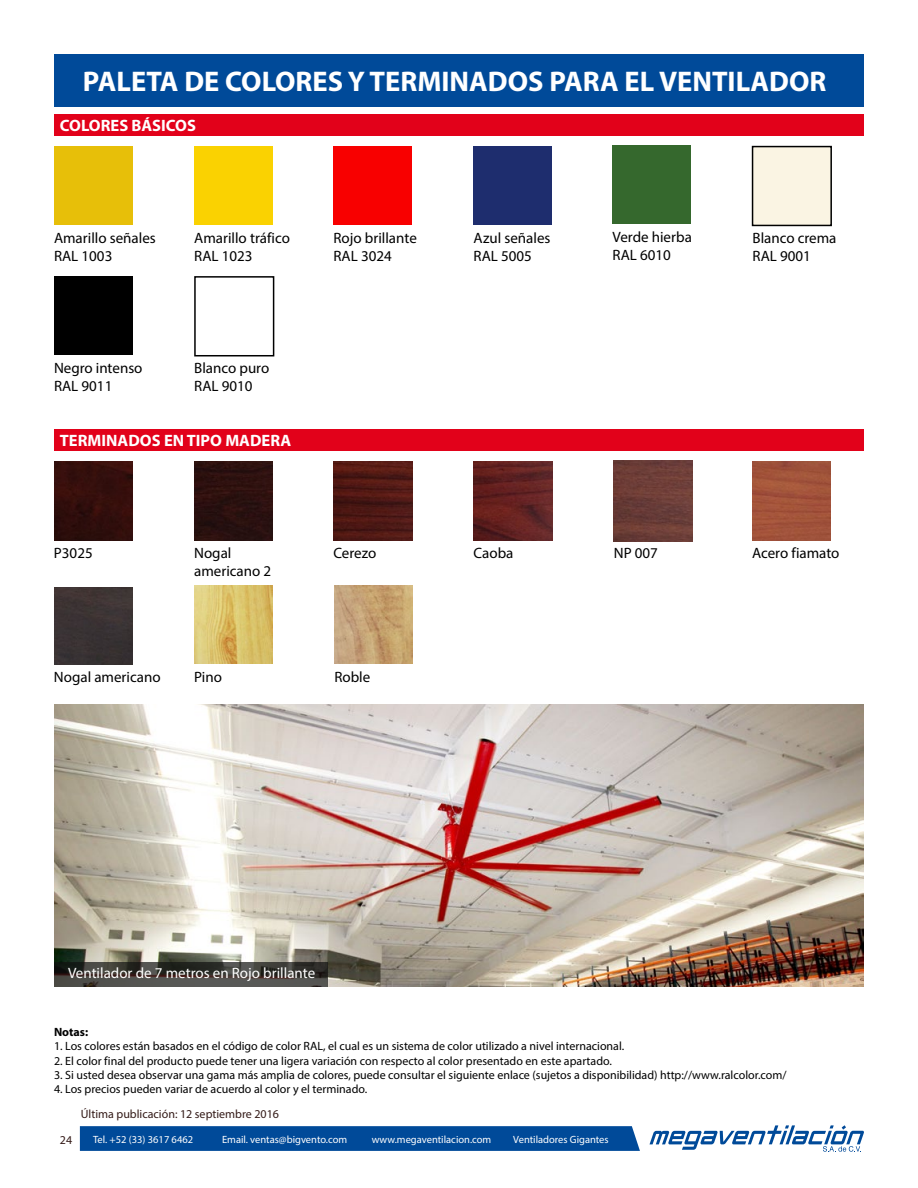
<style>
.page{position:relative;width:918px;height:1188px;background:#fff}
.page>*{position:absolute;margin:0;border:0;box-sizing:border-box;transform-origin:0 0}
.t1{font:700 28.5px "Myriad Pro";color:#fff}
.t2{font:700 16.5px "Myriad Pro";color:#fff}
.t3{font:15px/18px "Myriad Pro";color:#000}
.t4{font:15px "Myriad Pro";color:#fff}
.t5{font:12px "Myriad Pro";color:#000}
.t6{font:12px "Myriad Pro";color:#341b18}
.t7{font:700 12px "Myriad Pro";color:#000}
.t8{font:10.5px "Myriad Pro";color:#fff}
</style>
<div class="page">
<svg style="left:650px;top:1125px;width:214px;height:27px"></svg>
<svg style="left:80px;top:1126px;width:560px;height:25px;background:#044d9a"></svg>
<img style="left:54px;top:705px;width:810px;height:282px">
<div style="left:54px;top:54px;width:810px;height:52px;background:#004a99"></div>
<div style="left:54px;top:146px;width:79px;height:79px;background:#e7bf09"></div>
<div style="left:194px;top:146px;width:79px;height:79px;background:#fad201"></div>
<div style="left:333px;top:146px;width:79px;height:79px;background:#f80000"></div>
<div style="left:474px;top:146px;width:78px;height:79px;background:#1e2d6e"></div>
<div style="left:613px;top:146px;width:78px;height:78px;background:#35682d"></div>
<div style="left:54px;top:276px;width:79px;height:79px;background:#000"></div>
<div style="left:752px;top:146px;width:80px;height:80px;background:#faf4e3;border:2px solid #000"></div>
<div style="left:194px;top:276px;width:80px;height:80px;background:#fff;border:2px solid #000"></div>
<div style="left:54px;top:429px;width:810px;height:22px;background:#e2011a"></div>
<div style="left:54px;top:114px;width:810px;height:22px;background:#e2011a"></div>
<img style="left:54px;top:461px;width:79px;height:79px">
<div style="left:54px;top:587px;width:79px;height:77px;background:#3a3333"></div>
<img style="left:752px;top:461px;width:79px;height:79px">
<img style="left:614px;top:460px;width:79px;height:81px">
<img style="left:474px;top:461px;width:78px;height:79px">
<img style="left:333px;top:461px;width:79px;height:79px">
<img style="left:194px;top:461px;width:79px;height:79px">
<svg style="left:54px;top:962px;width:273px;height:25px;background:#413e3a"></svg>
<img style="left:194px;top:585px;width:79px;height:79px">
<img style="left:334px;top:585px;width:79px;height:79px">
<h1 class="t1" style="left:83px;top:62px;width:745px">PALETA DE COLORES Y TERMINADOS PARA EL VENTILADOR</h1>
<h2 class="t2" style="left:60px;top:115px;width:138px">COLORES BÁSICOS</h2>
<p class="t3" style="left:54px;top:229px;width:103px">Amarillo señales<br>RAL 1003</p>
<p class="t3" style="left:194px;top:229px;width:97px">Amarillo tráf ico<br>RAL 1023</p>
<p class="t3" style="left:333px;top:229px;width:85px">Rojo brillante<br>RAL 3024</p>
<p class="t3" style="left:474px;top:229px;width:78px">Azul señales<br>RAL 5005</p>
<p class="t3" style="left:613px;top:228px;width:81px">Verde hierba<br>RAL 6010</p>
<p class="t3" style="left:54px;top:358px;width:90px">Negro intenso<br>RAL 9011</p>
<p class="t3" style="left:194px;top:359px;width:77px">Blanco puro<br>RAL 9010</p>
<h2 class="t2" style="left:60px;top:430px;width:233px">TERMINADOS EN TIPO MADERA</h2>
<p class="t3" style="left:753px;top:229px;width:85px">Blanco crema<br>RAL 9001</p>
<p class="t3" style="left:54px;top:544px;width:40px">P3025</p>
<p class="t3" style="left:194px;top:544px;width:79px">Nogal americano 2</p>
<p class="t3" style="left:333px;top:544px;width:44px">Cerezo</p>
<p class="t3" style="left:474px;top:544px;width:41px">Caoba</p>
<p class="t3" style="left:614px;top:544px;width:46px">NP 007</p>
<p class="t3" style="left:752px;top:544px;width:89px">Acero f iamato</p>
<p class="t3" style="left:54px;top:668px;width:108px">Nogal americano</p>
<p class="t3" style="left:194px;top:668px;width:29px">Pino</p>
<p class="t3" style="left:334px;top:668px;width:37px">Roble</p>
<p class="t4" style="left:68px;top:964px;width:249px">Ventilador de 7 metros en Rojo brillante</p>
<p class="t7" style="left:54px;top:1024px;width:36px">Notas:</p>
<p class="t5" style="left:54px;top:1039px;width:572px">1. Los colores están basados en el código de color RAL, el cual es un sistema de color utilizado a nivel internacional.</p>
<p class="t5" style="left:54px;top:1053px;width:559px">2. El color f inal del producto puede tener una ligera variación con respecto al color presentado en este apartado.</p>
<p class="t5" style="left:54px;top:1068px;width:734px">3. Si usted desea observar una gama más amplia de colores, puede consultar el siguiente enlace (sujetos a disponibilidad) http://www.ralcolor.com/</p>
<p class="t5" style="left:54px;top:1082px;width:315px">4. Los precios pueden variar de acuerdo al color y el terminado.</p>
<p class="t6" style="left:60px;top:1133px;width:14px">24</p>
<p class="t6" style="left:81px;top:1106px;width:200px">Última publicación: 12 septiembre 2016</p>
<p class="t8" style="left:93px;top:1133px;width:102px">Tel. +52 (33) 3617 6462</p>
<p class="t8" style="left:222px;top:1133px;width:127px">Email. ventas@bigvento.com</p>
<p class="t8" style="left:372px;top:1133px;width:121px">www.megaventilacion.com</p>
<p class="t8" style="left:513px;top:1133px;width:97px">Ventiladores Gigantes</p>
</div>
